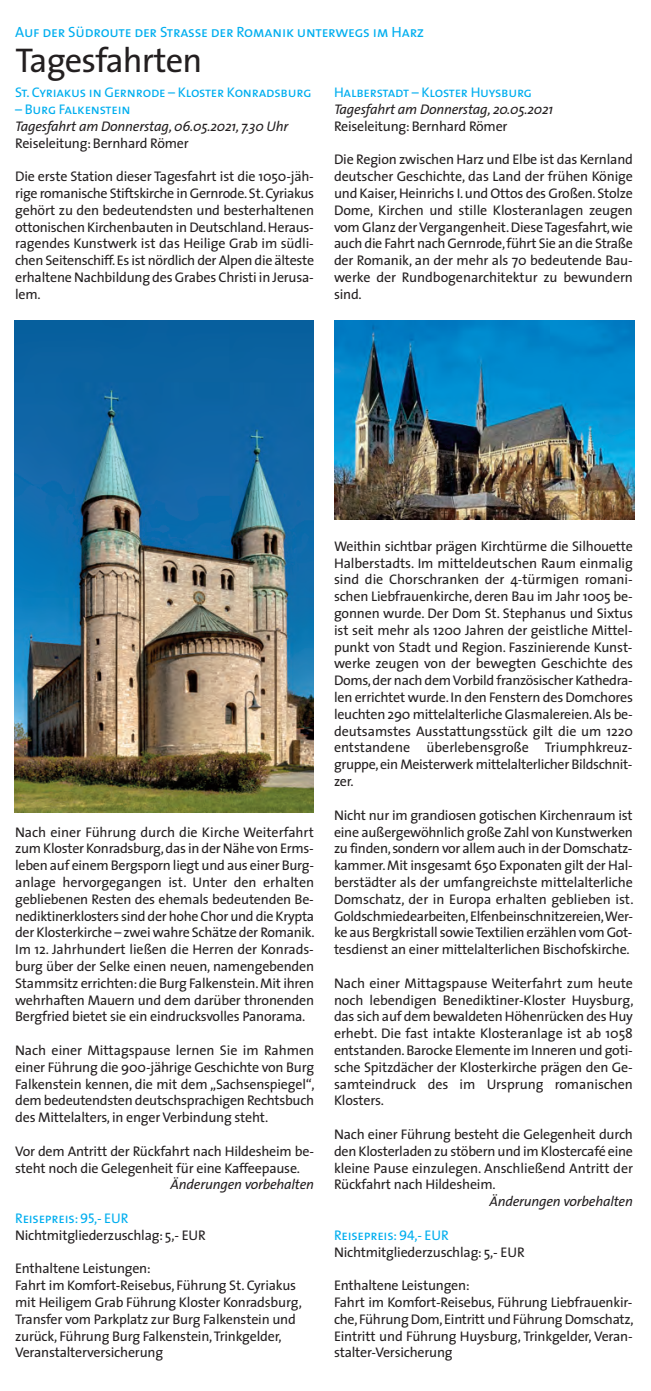
<style>
.page{position:relative;width:651px;height:1391px;background:#fff}
.page>*{position:absolute;margin:0;border:0;box-sizing:border-box;transform-origin:0 0}
.t1{font:34.48px "The Sans";letter-spacing:-.025em;color:#231f20}
.t2{font:14.88px "The Sans Caps";letter-spacing:-.015em;color:#00aeef}
.t3{font:14px/16.8px "The Sans";letter-spacing:-.015em;color:#231f20;text-align:justify}
.t4{font:14px "The Sans Caps";letter-spacing:-.015em;color:#00aeef}
.t5{font:italic 14px "The Sans";letter-spacing:-.015em;color:#231f20}
</style>
<div class="page">
<img style="left:14px;top:320px;width:300px;height:492px">
<img style="left:335px;top:320px;width:299px;height:200px">
<p class="t2" style="left:15px;top:27px;width:410px">Auf der Südroute der Strasse der Romanik unterwegs im Harz</p>
<h1 class="t1" style="left:16px;top:47px;width:188px">Tagesfahrten</h1>
<p class="t4" style="left:15px;top:88px;width:298px">St. Cyriakus in Gernrode – Kloster Konradsburg</p>
<p class="t4" style="left:15px;top:104px;width:117px">– Burg Falkenstein</p>
<p class="t5" style="left:15px;top:120px;width:274px">Tagesfahrt am Donnerstag, 06.05.2021, 7.30 Uhr</p>
<p class="t3" style="left:15px;top:136px;width:175px">Reiseleitung: Bernhard Römer</p>
<p class="t3" style="left:15px;top:169px;width:300px">Die erste Station dieser Tagesfahrt ist die 1050-jäh&shy;rige romanische Stiftskirche in Gernrode. St. Cyriakus gehört zu den bedeutendsten und besterhaltenen ottonischen Kirchenbauten in Deutschland. Heraus&shy;ragendes Kunstwerk ist das Heilige Grab im südli&shy;chen Seitenschiff. Es ist nördlich der Alpen die älteste erhaltene Nachbildung des Grabes Christi in Jerusa&shy;lem.</p>
<p class="t4" style="left:334px;top:88px;width:200px">Halberstadt – Kloster Huysburg</p>
<p class="t5" style="left:334px;top:104px;width:221px">Tagesfahrt am Donnerstag, 20.05.2021</p>
<p class="t3" style="left:334px;top:119px;width:175px">Reiseleitung: Bernhard Römer</p>
<p class="t3" style="left:334px;top:152px;width:300px">Die Region zwischen Harz und Elbe ist das Kernland deutscher Geschichte, das Land der frühen Könige und Kaiser, Heinrichs I. und Ottos des Großen. Stolze Dome, Kirchen und stille Klosteranlagen zeugen vom Glanz der Vergangenheit. Diese Tagesfahrt, wie auch die Fahrt nach Gernrode, führt Sie an die Straße der Romanik, an der mehr als 70 bedeutende Bau&shy;werke der Rundbogenarchitektur zu bewundern sind.</p>
<p class="t3" style="left:15px;top:824px;width:301px">Nach einer Führung durch die Kirche Weiterfahrt zum Kloster Konradsburg, das in der Nähe von Erms&shy;leben auf einem Bergsporn liegt und aus einer Burg&shy;anlage hervorgegangen ist. Unter den erhalten gebliebenen Resten des ehemals bedeutenden Be&shy;nediktinerklosters sind der hohe Chor und die Krypta der Klosterkirche – zwei wahre Schätze der Romanik.<br>Im 12. Jahrhundert ließen die Herren der Konrads&shy;burg über der Selke einen neuen, namengebenden Stammsitz errichten: die Burg Falkenstein. Mit ihren wehrhaften Mauern und dem darüber thronenden Bergfried bietet sie ein eindrucksvolles Panorama.</p>
<p class="t3" style="left:15px;top:1043px;width:301px">Nach einer Mittagspause lernen Sie im Rahmen einer Führung die 900-jährige Geschichte von Burg Falkenstein kennen, die mit dem „Sachsenspiegel“, dem bedeutendsten deutschsprachigen Rechtsbuch des Mittelalters, in enger Verbindung steht.</p>
<p class="t3" style="left:15px;top:1144px;width:300px">Vor dem Antritt der Rückfahrt nach Hildesheim be&shy;steht noch die Gelegenheit für eine Kaffeepause.</p>
<p class="t5" style="left:171px;top:1179px;width:145px">Änderungen vorbehalten</p>
<p class="t4" style="left:15px;top:1213px;width:115px">Reisepreis: 95,- EUR</p>
<p class="t3" style="left:15px;top:1228px;width:192px">Nichtmitgliederzuschlag: 5,- EUR</p>
<p class="t3" style="left:15px;top:1261px;width:288px;text-align:left">Enthaltene Leistungen:<br>Fahrt im Komfort-Reisebus, Führung St. Cyriakus mit Heiligem Grab Führung Kloster Konradsburg, Transfer vom Parkplatz zur Burg Falkenstein und zurück, Führung Burg Falkenstein, Trinkgelder, Veranstalterversicherung</p>
<p class="t3" style="left:334px;top:539px;width:300px">Weithin sichtbar prägen Kirchtürme die Silhouette Halberstadts. Im mitteldeutschen Raum einmalig sind die Chorschranken der 4-türmigen romani&shy;schen Liebfrauenkirche, deren Bau im Jahr 1005 be&shy;gonnen wurde. Der Dom St. Stephanus und Sixtus ist seit mehr als 1200 Jahren der geistliche Mittel&shy;punkt von Stadt und Region. Faszinierende Kunst&shy;werke zeugen von der bewegten Geschichte des Doms, der nach dem Vorbild französischer Kathedra&shy;len errichtet wurde. In den Fenstern des Domchores leuchten 290 mittelalterliche Glasmalereien. Als be&shy;deutsamstes Ausstattungsstück gilt die um 1220 entstandene überlebensgroße Triumphkreuz&shy;gruppe, ein Meisterwerk mittelalterlicher Bildschnit&shy;zer.</p>
<p class="t3" style="left:334px;top:808px;width:301px">Nicht nur im grandiosen gotischen Kirchenraum ist eine außergewöhnlich große Zahl von Kunstwerken zu finden, sondern vor allem auch in der Domschatz&shy;kammer. Mit insgesamt 650 Exponaten gilt der Hal&shy;berstädter als der umfangreichste mittelalterliche Domschatz, der in Europa erhalten geblieben ist.<br>Goldschmiedearbeiten, Elfenbeinschnitzereien, Wer&shy;ke aus Bergkristall sowie Textilien erzählen vom Got&shy;tesdienst an einer mittelalterlichen Bischofskirche.</p>
<p class="t3" style="left:334px;top:976px;width:301px">Nach einer Mittagspause Weiterfahrt zum heute noch lebendigen Benediktiner-Kloster Huysburg, das sich auf dem bewaldeten Höhenrücken des Huy erhebt. Die fast intakte Klosteranlage ist ab 1058 entstanden. Barocke Elemente im Inneren und goti&shy;sche Spitzdächer der Klosterkirche prägen den Ge&shy;samteindruck des im Ursprung romanischen Klosters.</p>
<p class="t3" style="left:334px;top:1127px;width:300px">Nach einer Führung besteht die Gelegenheit durch den Klosterladen zu stöbern und im Klostercafé eine kleine Pause einzulegen. Anschließend Antritt der Rückfahrt nach Hildesheim.</p>
<p class="t5" style="left:489px;top:1196px;width:145px">Änderungen vorbehalten</p>
<p class="t4" style="left:334px;top:1230px;width:116px">Reisepreis: 94,- EUR</p>
<p class="t3" style="left:334px;top:1244px;width:192px">Nichtmitgliederzuschlag: 5,- EUR</p>
<p class="t3" style="left:334px;top:1278px;width:301px;text-align:left">Enthaltene Leistungen:<br>Fahrt im Komfort-Reisebus, Führung Liebfrauenkir&shy;che, Führung Dom, Eintritt und Führung Domschatz, Eintritt und Führung Huysburg, Trinkgelder, Veran&shy;stalter-Versicherung</p>
</div>
